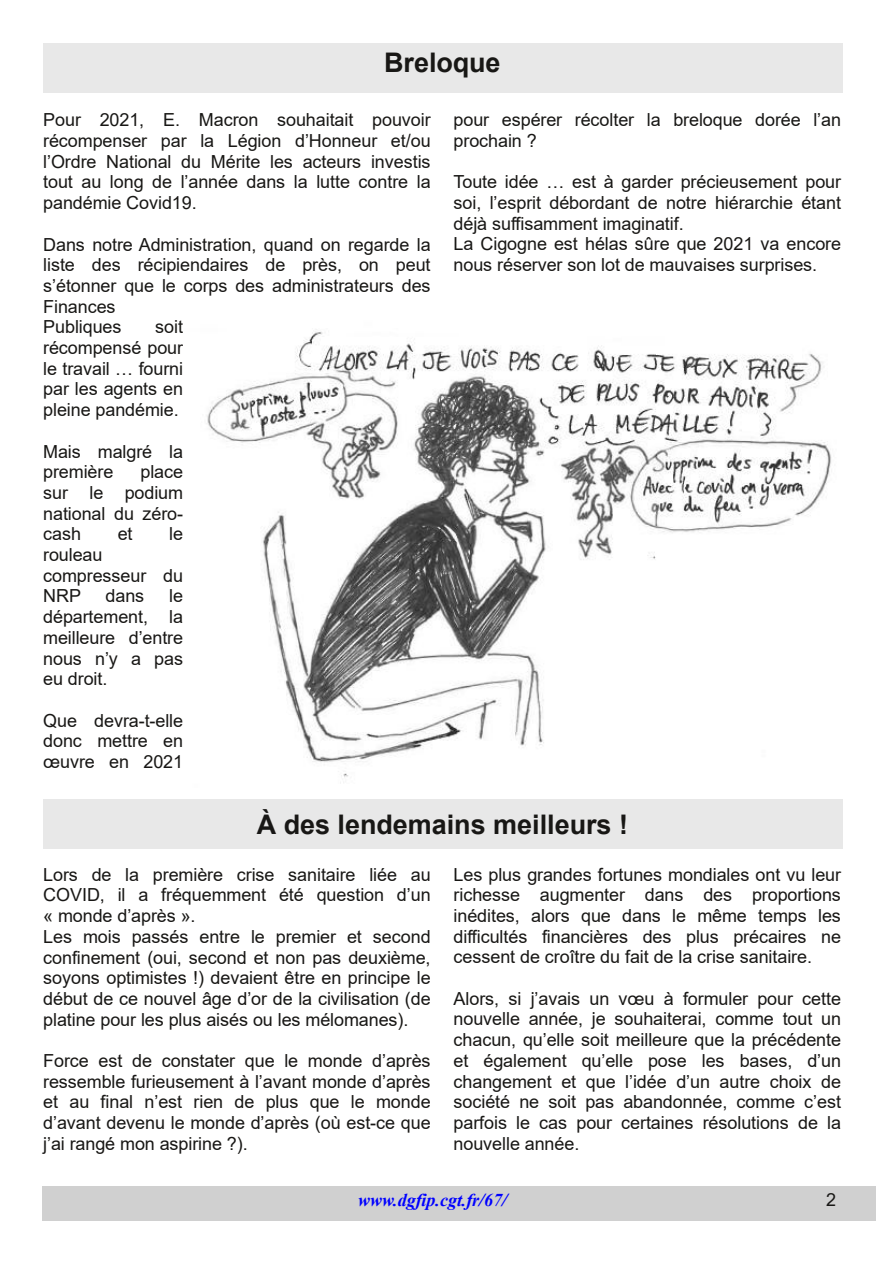
<style>
.page{position:relative;width:893px;height:1263px;background:#fff}
.page>*{position:absolute;margin:0;border:0;box-sizing:border-box;transform-origin:0 0}
.t1{font:700 27px "Arial";color:#181715}
.t2{font:18px/20.7px "Arial";letter-spacing:-.005em;color:#181715;text-align:justify}
.t3{font:italic 700 18px "Times New Roman";color:#00f}
</style>
<div class="page">
<div style="left:42px;top:1186px;width:834px;height:34px;background:#d0d0d0"></div>
<div style="left:43px;top:43px;width:800px;height:50px;background:#e8e8e8"></div>
<img style="left:207px;top:329px;width:625px;height:448px">
<div style="left:43px;top:799px;width:800px;height:50px;background:#e8e8e8"></div>
<h1 class="t1" style="left:384px;top:48px;width:118px">Breloque</h1>
<p class="t2" style="left:454px;top:109px;width:389px">pour espérer récolter la breloque dorée l’an prochain ?</p>
<p class="t2" style="left:454px;top:172px;width:389px;text-align:left">Toute idée … est à garder précieusement pour soi, l’esprit débordant de notre hiérarchie étant déjà suffisamment imaginatif.<br>La Cigogne est hélas sûre que 2021 va encore nous réserver son lot de mauvaises surprises.</p>
<p class="t2" style="left:43px;top:110px;width:389px">Pour 2021, E. Macron souhaitait pouvoir récompenser par la Légion d’Honneur et/ou l’Ordre National du Mérite les acteurs investis tout au long de l’année dans la lutte contre la pandémie Covid19.</p>
<p class="t2" style="left:43px;top:234px;width:389px;text-align:left">Dans notre Administration, quand on regarde la liste des récipiendaires de près, on peut s’étonner que le corps des administrateurs des<br>Finances<br>Publiques</p>
<p class="t2" style="left:43px;top:317px;width:142px;text-indent:112px">soit récompensé pour le travail … fourni par les agents en pleine pandémie.</p>
<p class="t2" style="left:43px;top:441px;width:141px">Mais malgré la première</p>
<p class="t2" style="left:43px;top:462px;width:142px;text-indent:97px">place sur le podium national du zéro&shy;cash</p>
<p class="t2" style="left:118px;top:524px;width:16px">et</p>
<p class="t2" style="left:169px;top:524px;width:15px">le</p>
<p class="t2" style="left:43px;top:544px;width:141px;text-align:left">rouleau compresseur du<br>NRP</p>
<p class="t2" style="left:43px;top:586px;width:141px;text-indent:126px">le département, la meilleure d’entre nous n’y a pas eu droit.</p>
<p class="t2" style="left:43px;top:710px;width:141px">Que devra-t-elle donc mettre en œuvre en 2021</p>
<p class="t2" style="left:106px;top:586px;width:40px">dans</p>
<h1 class="t1" style="left:257px;top:809px;width:373px">À des lendemains meilleurs !</h1>
<p class="t2" style="left:454px;top:864px;width:389px">Les plus grandes fortunes mondiales ont vu leur richesse augmenter dans des proportions inédites, alors que dans le même temps les difficultés financières des plus précaires ne cessent de croître du fait de la crise sanitaire.</p>
<p class="t2" style="left:454px;top:988px;width:389px">Alors, si j’avais un vœu à formuler pour cette nouvelle année, je souhaiterai, comme tout un chacun, qu’elle soit meilleure que la précédente et également qu’elle pose les bases, d’un changement et que l’idée d’un autre choix de société ne soit pas abandonnée, comme c’est parfois le cas pour certaines résolutions de la nouvelle année.</p>
<p class="t2" style="left:43px;top:864px;width:389px;text-align:left">Lors de la première crise sanitaire liée au COVID, il a fréquemment été question d’un « monde d’après ».<br>Les mois passés entre le premier et second confinement (oui, second et non pas deuxième, soyons optimistes !) devaient être en principe le début de ce nouvel âge d’or de la civilisation (de platine pour les plus aisés ou les mélomanes).</p>
<p class="t2" style="left:43px;top:1050px;width:389px">Force est de constater que le monde d’après ressemble furieusement à l’avant monde d’après et au final n’est rien de plus que le monde d’avant devenu le monde d’après (où est-ce que j’ai rangé mon aspirine ?).</p>
<p class="t3" style="left:358px;top:1189px;width:151px">www.dgfip.cgt.fr/67/</p>
<p class="t2" style="left:826px;top:1190px;width:12px">2</p>
</div>
